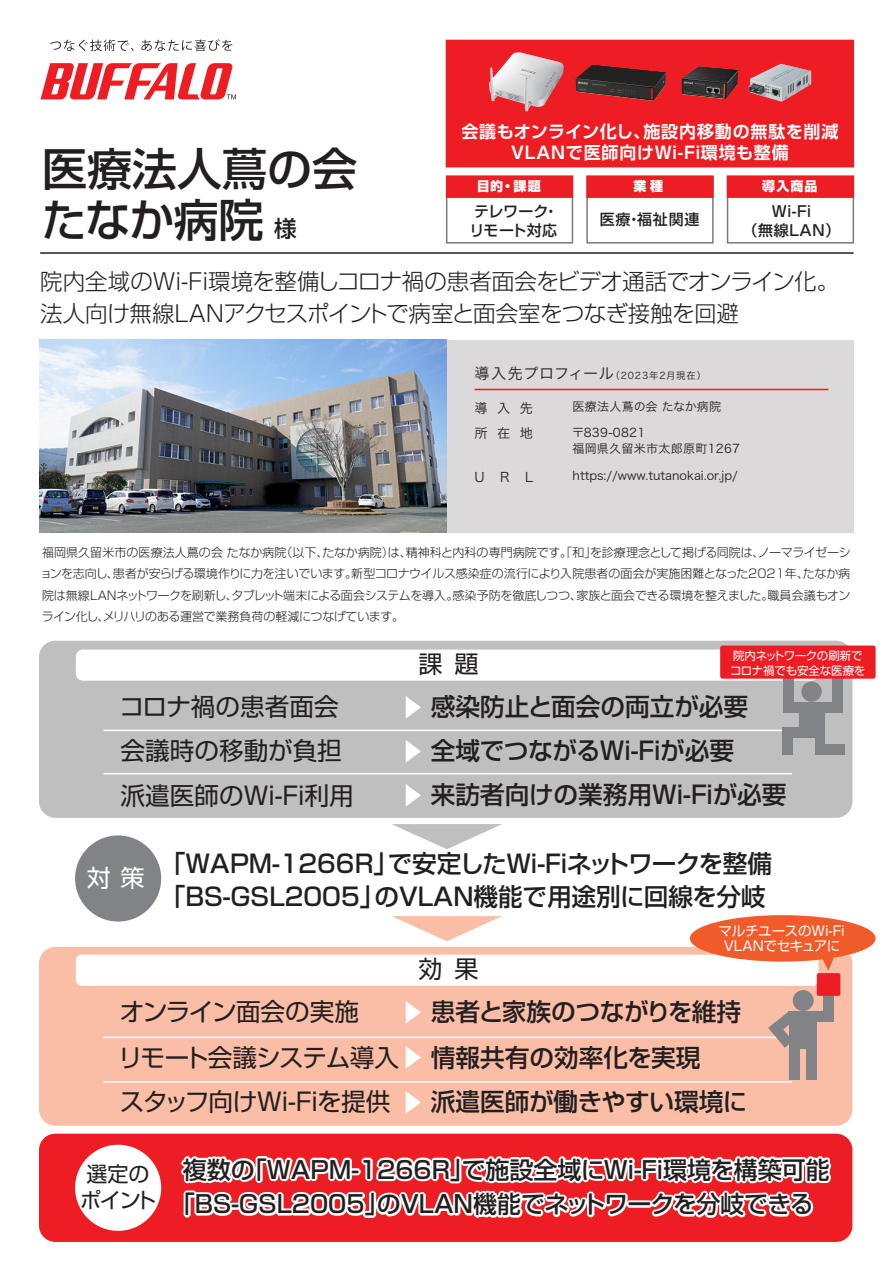
<style>
.page{position:relative;width:893px;height:1263px;background:#fff}
.page>*{position:absolute;margin:0;border:0;box-sizing:border-box;transform-origin:0 0}
.t1{font:500 45px/51px "Shin Go Pro";color:#231f20}
.t2{font:500 24.6px/46px "Shin Go Pro";color:#231f20}
.t3{font:24.6px "Shin Go Pro";color:#231f20}
.t4{font:24.6px "Shin Go Pro";letter-spacing:-.03em;color:#231f20}
.t5{font:24.6px "Shin Go Pro";letter-spacing:-.04em;color:#231f20}
.t6{font:24.6px "Shin Go Pro";letter-spacing:-.035em;color:#231f20}
.t7{font:500 24.6px "Shin Go Pro";color:#fff}
.t8{font:500 24px/34.5px "Shin Go Pro";color:#231f20}
.t9{font:24px "Shin Go Pro";color:#231f20}
.t10{font:24px "Shin Go Pro";color:#fff}
.t11{font:300 22.5px/32px "Shin Go Pro";letter-spacing:-.025em;color:#231f20}
.t12{font:21px/25.2px "Shin Go Pro";letter-spacing:-.045em;color:#231f20;text-align:center}
.t13{font:700 16.95px/21.3px "Shin Go Pro De";letter-spacing:.05em;color:#fff;text-align:center}
.t14{font:500 15px/19.2px "Shin Go Pro";letter-spacing:.04em;color:#231f20;text-align:center}
.t15{font:500 15px/19.2px "Shin Go Pro";letter-spacing:.005em;color:#231f20;text-align:center}
.t16{font:13.5px/15px "Shin Go Pro";letter-spacing:-.015em;color:#fff;text-align:center}
.t17{font:13.2px/25.5px "Hiragino Sans Pr 6 N W3";letter-spacing:.725em;color:#231f20}
.t18{font:800 13.05px "Shin Go Pro";letter-spacing:.08em;color:#fff}
.t19{font:300 12px/21px "Shin Go Pro";letter-spacing:-.03em;color:#231f20;text-align:justify}
.t20{font:12px/25.5px "Hiragino Sans Pr 6 N W3";letter-spacing:.015em;color:#231f20}
.t21{font:11.55px/15px "Shin Go Pro";letter-spacing:-.02em;color:#fff}
.t22{font:9.45px "Hiragino Sans Pr 6 N W3";letter-spacing:.1em;color:#231f20}
.s1{font-size:22.5px}
.s2{font-size:15.15px}
</style>
<div class="page">
<div style="left:39px;top:1134px;width:813px;height:108px;background:#ee1d23;border-radius:16px"></div>
<div style="left:39px;top:641px;width:813px;height:177px;background:#bfbfc0;border-radius:16px"></div>
<div style="left:39px;top:947px;width:813px;height:179px;background:#fabea7;border-radius:16px"></div>
<div style="left:446px;top:340px;width:408px;height:193px;background:#dbd9d9"></div>
<hr style="left:474px;top:389px;width:354px;height:1px;background:#ee1d23">
<svg style="left:50px;top:40px;width:84px;height:11px"></svg>
<svg style="left:141px;top:39px;width:91px;height:12px"></svg>
<svg style="left:41px;top:63px;width:195px;height:36px"></svg>
<div style="left:446px;top:40px;width:408px;height:127px;background:#ee1d23"></div>
<div style="left:446px;top:176px;width:127px;height:22px;background:#ee1d23;border:2px solid #ee1d23"></div>
<div style="left:727px;top:176px;width:127px;height:22px;background:#ee1d23;border:2px solid #ee1d23"></div>
<div style="left:586px;top:176px;width:128px;height:22px;background:#ee1d23;border:2px solid #ee1d23"></div>
<hr style="left:40px;top:252px;width:814px;height:2px;background:#231f20">
<div style="left:76px;top:649px;width:742px;height:32px;background:#fff;border-radius:7px"></div>
<hr style="left:104px;top:730px;width:688px;height:1px;background:#fff">
<hr style="left:104px;top:773px;width:688px;height:1px;background:#fff">
<div style="left:801px;top:681px;width:21px;height:21px;background:#818386;border-radius:50%"></div>
<div style="left:800px;top:702px;width:25px;height:30px;background:#818386"></div>
<div style="left:783px;top:678px;width:10px;height:26px;background:#818386"></div>
<div style="left:833px;top:678px;width:10px;height:26px;background:#818386"></div>
<div style="left:783px;top:702px;width:60px;height:10px;background:#818386"></div>
<div style="left:783px;top:727px;width:34px;height:10px;background:#818386"></div>
<div style="left:817px;top:745px;width:28px;height:10px;background:#818386"></div>
<div style="left:783px;top:727px;width:10px;height:28px;background:#818386"></div>
<div style="left:816px;top:727px;width:9px;height:28px;background:#818386"></div>
<div style="left:720px;top:645px;width:156px;height:34px;background:#ee1d23;border-radius:2px"></div>
<div style="left:627px;top:1162px;width:8px;height:19px;border:4px solid #fff"></div>
<div style="left:627px;top:1158px;width:8px;height:7px;border:4px solid #fff"></div>
<div style="left:632px;top:1168px;width:11px;height:7px;border:4px solid #fff"></div>
<svg style="left:75px;top:1144px;width:558px;height:87px"></svg>
<div style="left:627px;top:1200px;width:25px;height:8px;border:4px solid #fff"></div>
<svg style="left:639px;top:1133px;width:196px;height:85px"></svg>
<img style="left:39px;top:340px;width:407px;height:193px">
<div style="left:76px;top:955px;width:742px;height:31px;background:#fff;border-radius:6px"></div>
<hr style="left:104px;top:1037px;width:688px;height:1px;background:#fff">
<hr style="left:104px;top:1081px;width:688px;height:2px;background:#fff">
<div style="left:690px;top:915px;width:186px;height:47px;background:#f15a29;border-radius:50%"></div>
<div style="left:793px;top:990px;width:21px;height:21px;background:#818386;border-radius:50%"></div>
<div style="left:789px;top:1011px;width:27px;height:37px;background:#818386"></div>
<div style="left:823px;top:986px;width:11px;height:27px;background:#818386"></div>
<div style="left:788px;top:1011px;width:46px;height:11px;background:#818386"></div>
<svg style="left:768px;top:1012px;width:21px;height:36px"></svg>
<div style="left:789px;top:1034px;width:10px;height:46px;background:#818386"></div>
<div style="left:806px;top:1042px;width:10px;height:38px;background:#818386"></div>
<div style="left:817px;top:973px;width:23px;height:23px;background:#ee1d23;border-radius:2px"></div>
<svg style="left:822px;top:958px;width:12px;height:13px"></svg>
<div style="left:75px;top:835px;width:86px;height:86px;background:#818386;border-radius:50%"></div>
<svg style="left:392px;top:824px;width:382px;height:117px"></svg>
<img style="left:489px;top:52px;width:75px;height:59px">
<img style="left:576px;top:65px;width:90px;height:36px">
<img style="left:682px;top:66px;width:56px;height:33px">
<img style="left:749px;top:64px;width:62px;height:38px">
<h1 class="t1" style="left:41px;top:138px;width:317px">医療法人蔦の会たなか病院<span class="s1">様</span></h1>
<h3 class="t13" style="left:461px;top:118px;width:379px">会議もオンライン化し、施設内移動の無駄を削減<br>VLANで医師向けWi-Fi環境も整備</h3>
<p class="t18" style="left:477px;top:176px;width:66px">目的・課題</p>
<p class="t18" style="left:634px;top:176px;width:31px">業種</p>
<p class="t18" style="left:762px;top:176px;width:57px">導入商品</p>
<p class="t15" style="left:470px;top:199px;width:90px">テレワーク・リモート対応</p>
<p class="t14" style="left:600px;top:208px;width:101px">医療・福祉関連</p>
<p class="t14" style="left:743px;top:199px;width:99px">Wi-Fi<br>（無線LAN）</p>
<h3 class="t11" style="left:40px;top:262px;width:800px">院内全域のWi-Fi環境を整備しコロナ禍の患者面会をビデオ通話でオンライン化。法人向け無線LANアクセスポイントで病室と面会室をつなぎ接触を回避</h3>
<p class="t22" style="left:474px;top:367px;width:233px"><span class="s2">導入先プロフィール</span>（2023年2月現在）</p>
<p class="t17" style="left:474px;top:394px;width:60px">導入先所在地</p>
<p class="t17" style="left:474px;top:463px;width:60px">URL</p>
<p class="t20" style="left:572px;top:393px;width:151px">医療法人蔦の会 たなか病院〒839-0821</p>
<p class="t20" style="left:573px;top:435px;width:169px">福岡県久留米市太郎原町1267</p>
<p class="t20" style="left:573px;top:462px;width:167px">https://www.tutanokai.or.jp/</p>
<p class="t19" style="left:40px;top:541px;width:812px">福岡県久留米市の医療法人蔦の会 たなか病院（以下、たなか病院）は、精神科と内科の専門病院です。「和」を診療理念として掲げる同院は、ノーマライゼーションを志向し、患者が安らげる環境作りに力を注いでいます。新型コロナウイルス感染症の流行により入院患者の面会が実施困難となった2021年、たなか病院は無線LANネットワークを刷新し、タブレット端末による面会システムを導入。感染予防を徹底しつつ、家族と面会できる環境を整えました。職員会議もオンライン化し、メリハリのある運営で業務負荷の軽減につなげています。</p>
<h3 class="t9" style="left:418px;top:644px;width:61px">課題</h3>
<p class="t21" style="left:730px;top:646px;width:137px">院内ネットワークの刷新でコロナ禍でも安全な医療を</p>
<h2 class="t3" style="left:119px;top:686px;width:221px">コロナ禍の患者面会</h2>
<h2 class="t7" style="left:433px;top:695px;width:26px;rotate:90deg">▲</h2>
<h2 class="t2" style="left:431px;top:681px;width:319px">感染防止と面会の両立が必要</h2>
<h2 class="t3" style="left:120px;top:731px;width:223px">会議時の移動が負担</h2>
<h2 class="t7" style="left:433px;top:739px;width:26px;rotate:90deg">▲</h2>
<h2 class="t2" style="left:431px;top:725px;width:305px">全域でつながるWi-Fiが必要</h2>
<h2 class="t3" style="left:120px;top:775px;width:235px">派遣医師のWi-Fi利用</h2>
<h2 class="t7" style="left:433px;top:783px;width:26px;rotate:90deg">▲</h2>
<h2 class="t2" style="left:431px;top:769px;width:357px">来訪者向けの業務用Wi-Fiが必要</h2>
<h3 class="t10" style="left:87px;top:858px;width:59px">対策</h3>
<h2 class="t2" style="left:161px;top:845px;width:613px;line-height:32.4px">「WAPM-1266R」で安定したWi-Fiネットワークを整備「BS-GSL2005」のVLAN機能で用途別に回線を分岐</h2>
<p class="t16" style="left:718px;top:922px;width:128px">マルチユースのWi-Fi<br>VLANでセキュアに</p>
<h3 class="t9" style="left:418px;top:949px;width:61px">効果</h3>
<h2 class="t2" style="left:431px;top:985px;width:312px">患者と家族のつながりを維持情報共有の効率化を実現</h2>
<h2 class="t6" style="left:120px;top:991px;width:241px">オンライン面会の実施</h2>
<h2 class="t7" style="left:433px;top:1000px;width:71px;rotate:90deg">▲ ▲</h2>
<h2 class="t5" style="left:118px;top:1037px;width:282px">リモート会議システム導入</h2>
<h2 class="t4" style="left:120px;top:1082px;width:272px">スタッフ向けWi-Fiを提供</h2>
<h2 class="t7" style="left:433px;top:1090px;width:26px;rotate:90deg">▲</h2>
<h2 class="t2" style="left:431px;top:1076px;width:318px">派遣医師が働きやすい環境に</h2>
<h3 class="t12" style="left:80px;top:1159px;width:78px">選定のポイント</h3>
<h3 class="t8" style="left:171px;top:1149px;width:660px;text-indent:12px">複数の「WAPM-1266R」で施設全域にWi-Fi環境を構築可能「BS-GSL2005」のVLAN機能でネットワークを分岐できる</h3>
</div>
